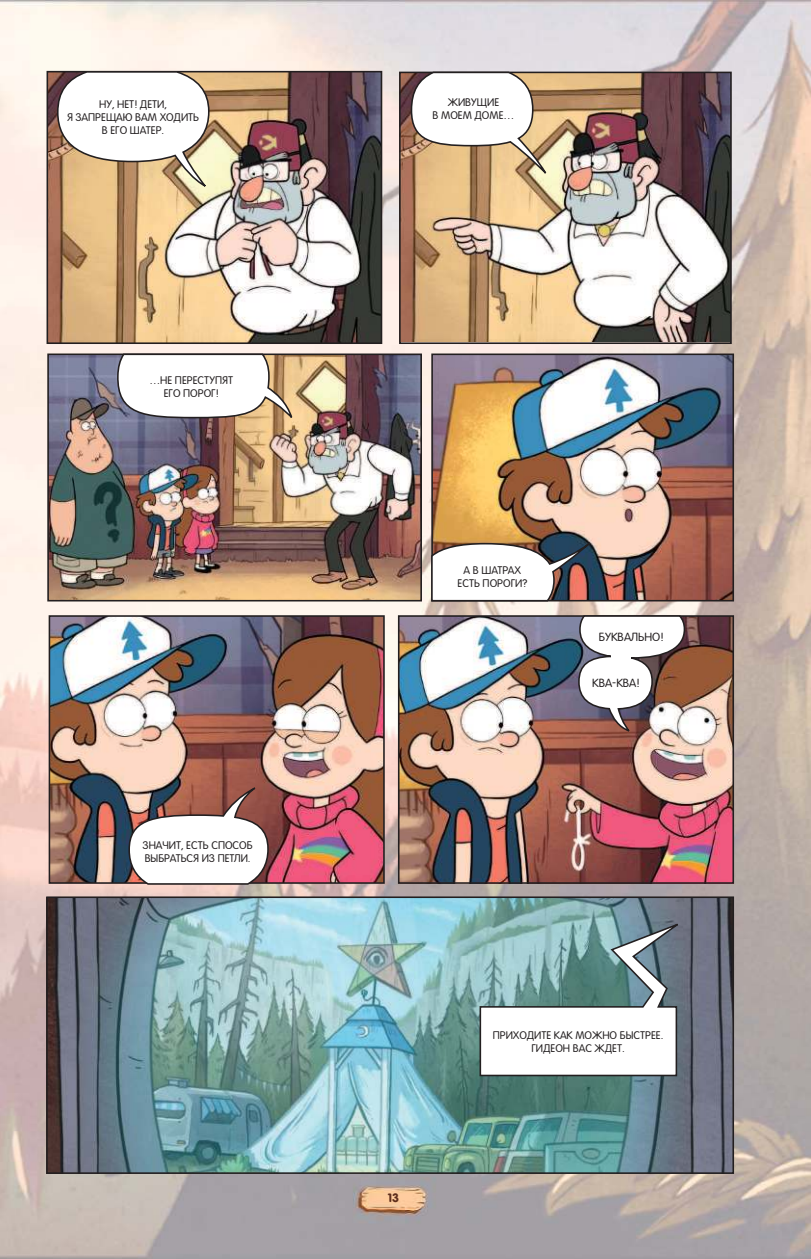
<style>
.page{position:relative;width:811px;height:1259px;background:#fff}
.page>*{position:absolute;margin:0;border:0;box-sizing:border-box;transform-origin:0 0}
.t1{font:12px "Sans Rounded";color:#5e2e1c}
.t2{font:300 11.6px "Sans Rounded";color:#231f20}
.t3{font:300 10.8px/13px "Sans Rounded";color:#231f20;text-align:center}
</style>
<div class="page">
<img style="left:0;top:0;width:810px;height:1259px">
<img style="left:50px;top:74px;width:329px;height:267px">
<div style="left:47px;top:71px;width:335px;height:273px;border:2px solid #231f20"></div>
<img style="left:402px;top:75px;width:327px;height:266px">
<div style="left:399px;top:72px;width:333px;height:272px;border:2px solid #231f20"></div>
<img style="left:50px;top:356px;width:369px;height:242px">
<div style="left:47px;top:353px;width:375px;height:248px;border:2px solid #231f20"></div>
<img style="left:434px;top:356px;width:297px;height:242px">
<div style="left:431px;top:353px;width:303px;height:248px;border:2px solid #231f20"></div>
<img style="left:401px;top:618px;width:330px;height:263px">
<div style="left:398px;top:615px;width:336px;height:269px;border:2px solid #231f20"></div>
<img style="left:52px;top:618px;width:330px;height:263px">
<div style="left:49px;top:615px;width:336px;height:269px;border:2px solid #231f20"></div>
<img style="left:49px;top:899px;width:682px;height:272px">
<div style="left:46px;top:896px;width:688px;height:278px;border:2px solid #231f20"></div>
<svg style="left:56px;top:70px;width:154px;height:119px"></svg>
<svg style="left:410px;top:71px;width:137px;height:108px"></svg>
<svg style="left:116px;top:353px;width:177px;height:75px"></svg>
<svg style="left:430px;top:542px;width:161px;height:60px"></svg>
<svg style="left:128px;top:788px;width:142px;height:97px"></svg>
<svg style="left:577px;top:614px;width:109px;height:119px"></svg>
<svg style="left:479px;top:918px;width:209px;height:159px"></svg>
<p class="t3" style="left:67px;top:98px;width:134px">НУ, НЕТ! ДЕТИ,<br>Я ЗАПРЕ-АЮ ВАМ ХОДИТЬ<br>В ЕГО ШАТЕР.</p>
<p class="t3" style="left:432px;top:96px;width:83px">ЖИВУ-ИЕ<br>В МОЕМ ДОМЕ…</p>
<p class="t3" style="left:149px;top:374px;width:85px">…НЕ ПЕРЕСТУПЯТ<br>ЕГО ПОРОГ!</p>
<p class="t3" style="left:143px;top:838px;width:111px;text-align:left">ЗНАЧИТ, ЕСТЬ СПОСОБ<br>ВЫБРАТЬСЯ ИЗ ПЕТЛИ.</p>
<p class="t3" style="left:457px;top:563px;width:71px">А В ШАТРАХ<br>ЕСТЬ ПОРОГИ?</p>
<p class="t2" style="left:599px;top:631px;width:66px">БУКВАЛЬНО!</p>
<p class="t2" style="left:592px;top:677px;width:49px">КВАþКВА!</p>
<p class="t1" style="left:388px;top:1191px;width:12px">13</p>
<p class="t3" style="left:493px;top:1029px;width:172px">ПРИХОДИТЕ КАК МОЖНО БЫСТРЕЕ.<br>ГИДЕОН ВАС ЖДЕТ.</p>
</div>
